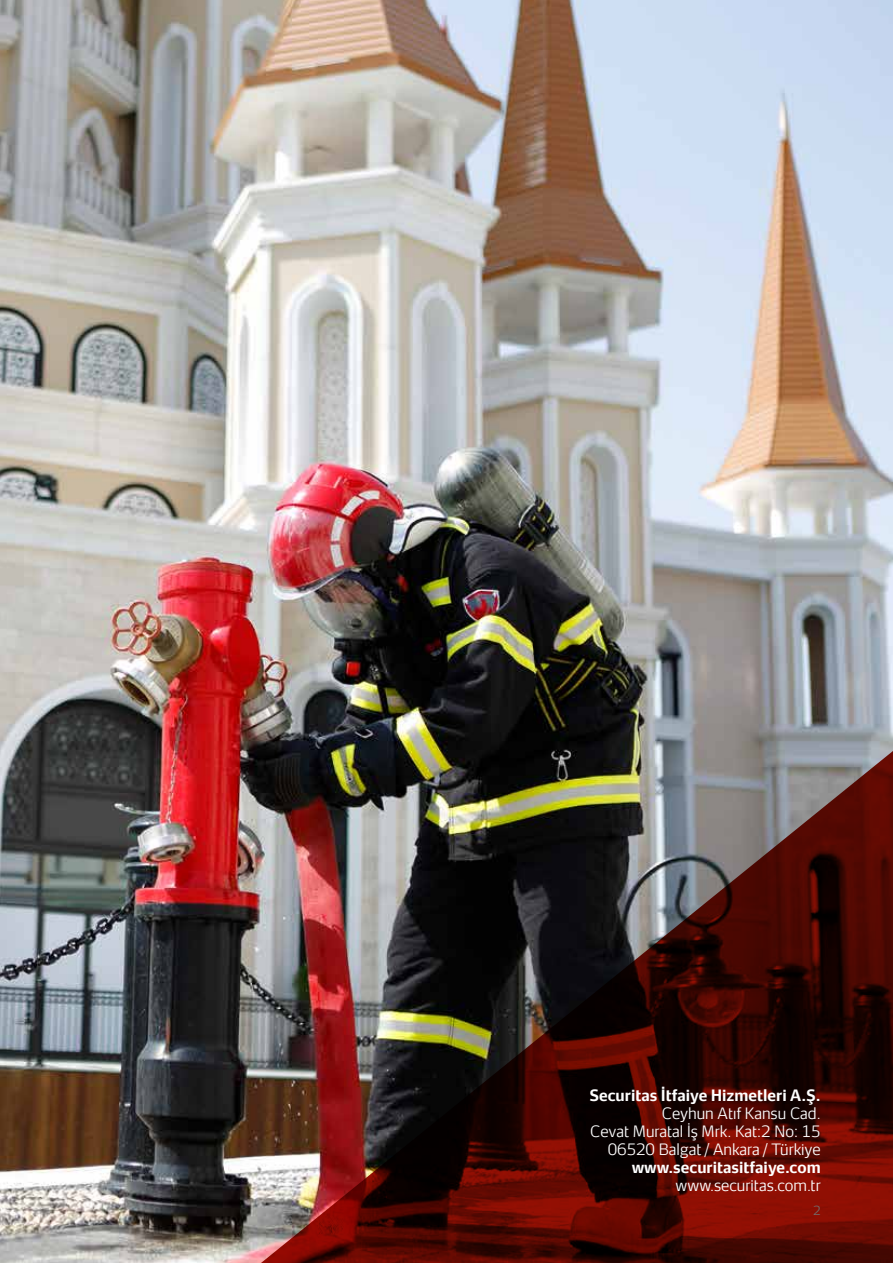
<style>
.page{position:relative;width:893px;height:1263px;background:#fff}
.page>*{position:absolute;margin:0;border:0;box-sizing:border-box;transform-origin:0 0}
.t1{font:300 15px/18px "Securitas Sans TT";color:#fff;text-align:right}
.t2{font:700 15px "Securitas Sans TT";color:#fff}
.t3{font:300 12px "Securitas Sans TT";color:#706f6f}
</style>
<div class="page">
<img style="left:1px;top:0;width:892px;height:1263px">
<img style="left:245px;top:741px;width:648px;height:522px">
<img style="left:0;top:0;width:1px;height:1263px">
<p class="t2" style="left:589px;top:1082px;width:233px">Securitas İtfaiye Hizmetleri A.Ş.</p>
<p class="t1" style="left:590px;top:1102px;width:232px">Ceyhun Atıf Kansu Cad.<br>Cevat Muratal İş Mrk. Kat:2 No: 15<br>06520 Balgat / Ankara / Türkiye</p>
<p class="t2" style="left:632px;top:1154px;width:190px">www.securitasitfaiye.com</p>
<p class="t1" style="left:676px;top:1174px;width:147px">www.securitas.com.tr</p>
<p class="t3" style="left:813px;top:1201px;width:9px">2</p>
</div>
